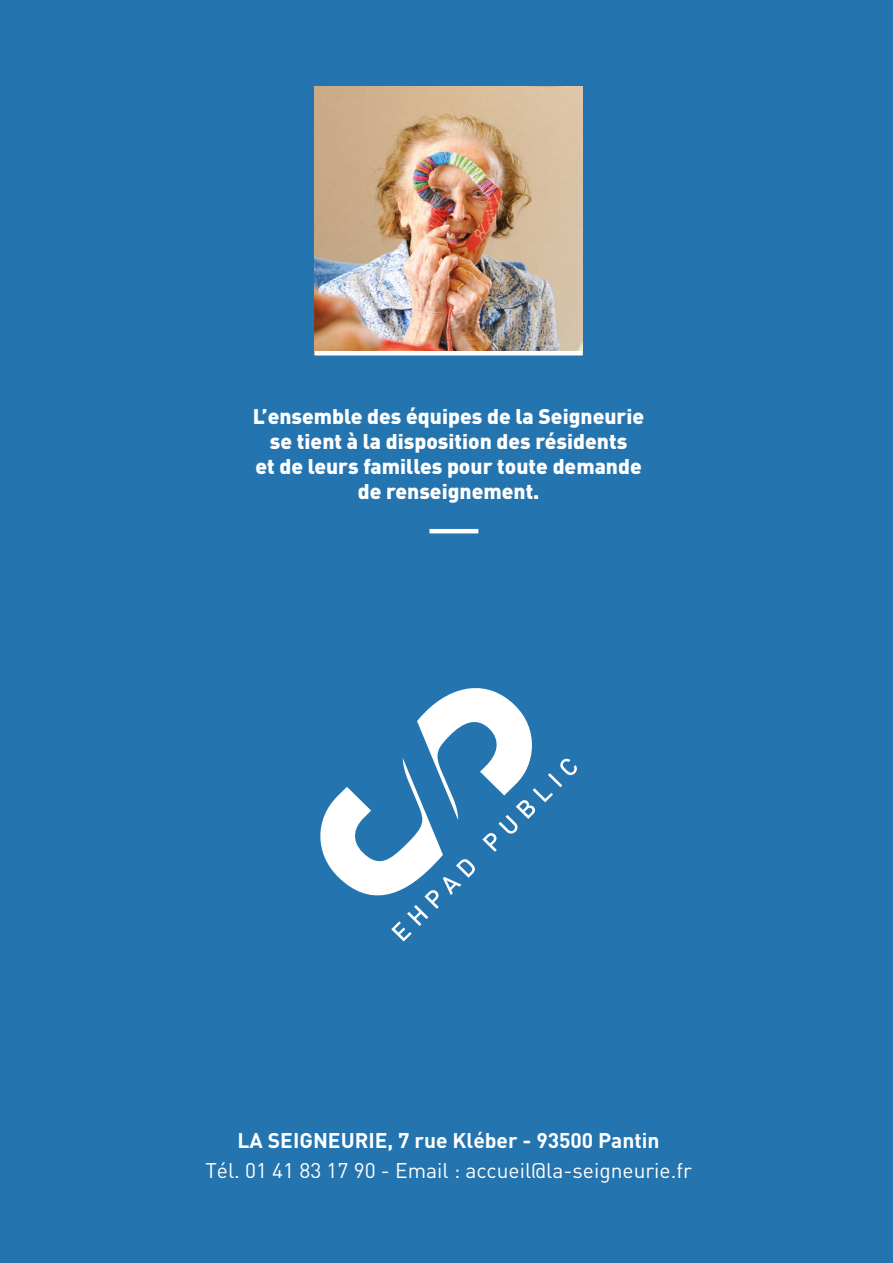
<style>
.page{position:relative;width:893px;height:1263px;background:#2474af}
.page>*{position:absolute;margin:0;border:0;box-sizing:border-box;transform-origin:0 0}
.t1{font:900 21px/25.2px "DIN";color:#fff;text-align:center}
.t2{font:21px "DIN";color:#fff}
.t3{font:700 21px "DIN";color:#fff}
</style>
<div class="page">
<img style="left:315px;top:87px;width:268px;height:264px">
<svg style="left:320px;top:688px;width:257px;height:253px"></svg>
<hr style="left:429px;top:529px;width:49px;height:4px;background:#fff">
<hr style="left:315px;top:351px;width:268px;height:4px;background:#fff">
<p class="t1" style="left:253px;top:402px;width:393px">L’ensemble des équipes de la Seigneurie se tient à la disposition des résidents<br>et de leurs familles pour toute demande de renseignement.</p>
<p class="t3" style="left:238px;top:1126px;width:424px">LA SEIGNEURIE, 7 rue Kléber - 93500 Pantin</p>
<p class="t2" style="left:205px;top:1157px;width:488px">Tél. 01 41 83 17 90 - Email : accueil@la-seigneurie.fr</p>
</div>
